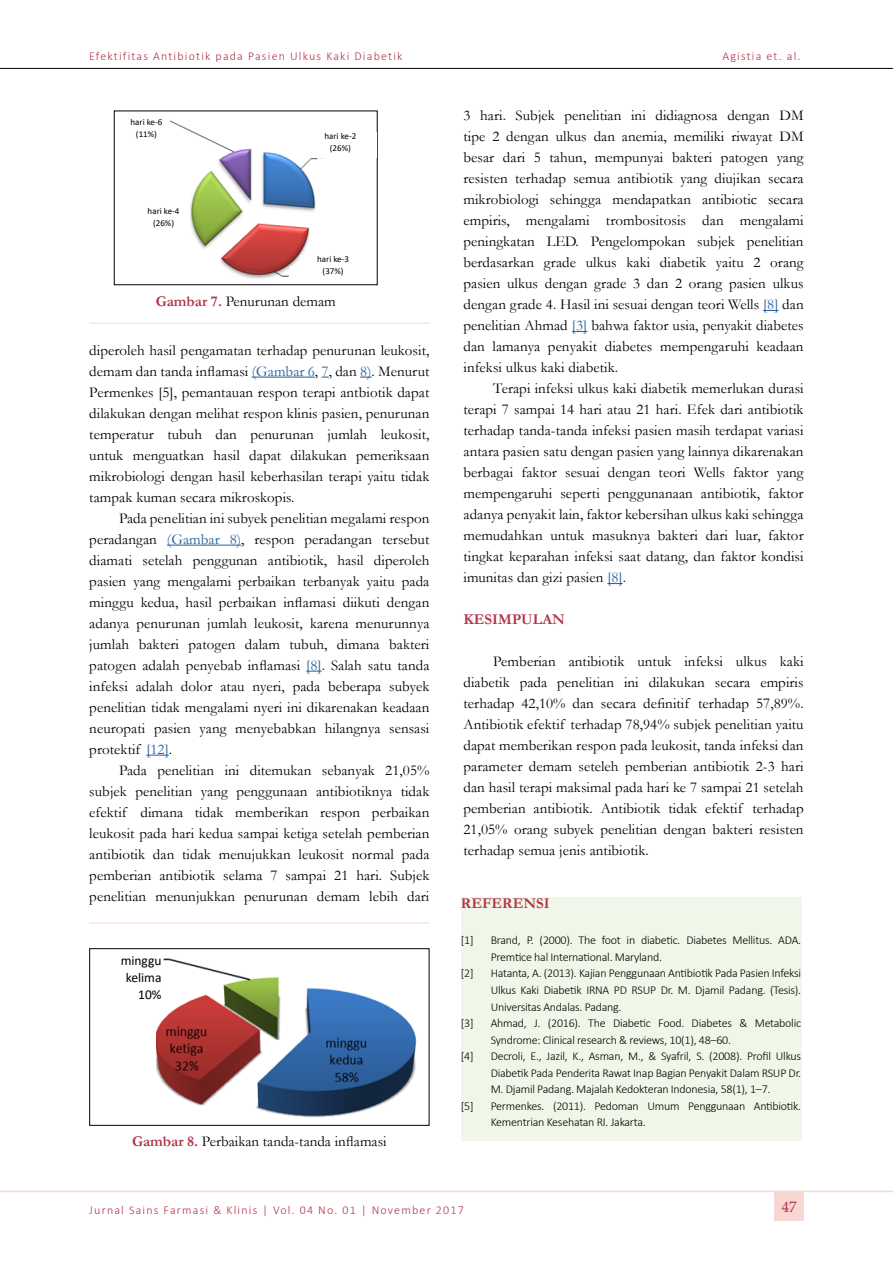
<style>
.page{position:relative;width:893px;height:1263px;background:#fff}
.page>*{position:absolute;margin:0;border:0;box-sizing:border-box;transform-origin:0 0}
.t1{font:15px/21px "Garamond";letter-spacing:.005em;color:#000;text-align:justify}
.t2{font:700 15px "Garamond";letter-spacing:.005em;color:#b23347}
.t3{font:15px "Book Antiqua";color:#b23347}
.t4{font:13.5px/17.1px "Calibri";color:#000;text-align:right}
.t5{font:300 12px/16.5px "Calibri";letter-spacing:-.02em;color:#000}
.t6{font:300 12px "Calibri";letter-spacing:.1em;color:#b23347}
.t7{font:9px/12px "Calibri";color:#000;text-align:center}
.s1{font-weight:700;color:#b23347}
.s2{color:#215e9e}
</style>
<div class="page">
<hr style="left:252px;top:377px;width:63px;height:1px;background:#215e9e">
<svg style="left:360px;top:377px;width:12px;height:1px"></svg>
<hr style="left:167px;top:545px;width:74px;height:1px;background:#215e9e">
<svg style="left:306px;top:671px;width:16px;height:1px"></svg>
<svg style="left:146px;top:755px;width:23px;height:1px"></svg>
<img style="left:170px;top:120px;width:154px;height:159px">
<div style="left:133px;top:207px;width:57px;height:37px;background:#fff"></div>
<div style="left:300px;top:132px;width:77px;height:25px;background:#fff"></div>
<div style="left:300px;top:255px;width:62px;height:26px;background:#fff"></div>
<div style="left:291px;top:266px;width:28px;height:15px;background:#fff"></div>
<hr style="left:89px;top:323px;width:340px;height:1px;background:#f8d6d2">
<hr style="left:89px;top:923px;width:340px;height:1px;background:#f8d6d2">
<img style="left:156px;top:958px;width:261px;height:159px">
<div style="left:89px;top:948px;width:340px;height:178px;border:1px solid #000"></div>
<div style="left:109px;top:955px;width:53px;height:54px;background:#fff"></div>
<svg style="left:763px;top:310px;width:15px;height:1px"></svg>
<svg style="left:572px;top:331px;width:15px;height:1px"></svg>
<svg style="left:607px;top:583px;width:16px;height:1px"></svg>
<div style="left:461px;top:897px;width:340px;height:244px;background:#f0f7e8"></div>
<hr style="left:0;top:68px;width:893px;height:1px;background:#000">
<hr style="left:0;top:1191px;width:893px;height:1px;background:#f8d6d2">
<div style="left:774px;top:1191px;width:30px;height:30px;background:#f8d6d2"></div>
<p class="t6" style="left:89px;top:49px;width:315px">Efektifitas Antibiotik pada Pasien Ulkus Kaki Diabetik</p>
<p class="t6" style="left:722px;top:49px;width:80px">Agistia et. al.</p>
<p class="t7" style="left:131px;top:116px;width:33px">hari ke-6 (11%)</p>
<p class="t7" style="left:148px;top:205px;width:33px">hari ke-4 (26%)</p>
<p class="t7" style="left:324px;top:129px;width:33px">hari ke-2 (26%)</p>
<p class="t7" style="left:317px;top:252px;width:33px">hari ke-3 (37%)</p>
<p class="t1" style="left:156px;top:290px;width:181px"><span class="s1">Gambar 7.</span> Penurunan demam</p>
<p class="t1" style="left:89px;top:339px;width:342px">diperoleh hasil pengamatan terhadap penurunan leukosit, demam dan tanda inflamasi <span class="s2">(Gambar 6</span>, <span class="s2">7</span>, dan <span class="s2">8)</span>. Menurut Permenkes [5], pemantauan respon terapi antbiotik dapat dilakukan dengan melihat respon klinis pasien, penurunan temperatur tubuh dan penurunan jumlah leukosit, untuk menguatkan hasil dapat dilakukan pemeriksaan mikrobiologi dengan hasil keberhasilan terapi yaitu tidak tampak kuman secara mikroskopis.</p>
<p class="t1" style="left:89px;top:507px;width:342px;text-indent:30px">Pada penelitian ini subyek penelitian megalami respon peradangan <span class="s2">(Gambar 8)</span>, respon peradangan tersebut diamati setelah penggunan antibiotik, hasil diperoleh pasien yang mengalami perbaikan terbanyak yaitu pada minggu kedua, hasil perbaikan inflamasi diikuti dengan adanya penurunan jumlah leukosit, karena menurunnya jumlah bakteri patogen dalam tubuh, dimana bakteri patogen adalah penyebab inflamasi <span class="s2">[8]</span>. Salah satu tanda infeksi adalah dolor atau nyeri, pada beberapa subyek penelitian tidak mengalami nyeri ini dikarenakan keadaan neuropati pasien yang menyebabkan hilangnya sensasi protektif <span class="s2">[12]</span>.</p>
<p class="t1" style="left:89px;top:759px;width:342px;text-indent:30px">Pada penelitian ini ditemukan sebanyak 21,05% subjek penelitian yang penggunaan antibiotiknya tidak efektif dimana tidak memberikan respon perbaikan leukosit pada hari kedua sampai ketiga setelah pemberian antibiotik dan tidak menujukkan leukosit normal pada pemberian antibiotik selama 7 sampai 21 hari. Subjek penelitian menunjukkan penurunan demam lebih dari</p>
<p class="t4" style="left:121px;top:951px;width:42px">minggu kelima<br>10%</p>
<p class="t1" style="left:132px;top:1130px;width:256px"><span class="s1">Gambar 8.</span> Perbaikan tanda-tanda inflamasi</p>
<p class="t1" style="left:463px;top:105px;width:342px">3 hari. Subjek penelitian ini didiagnosa dengan DM tipe 2 dengan ulkus dan anemia, memiliki riwayat DM besar dari 5 tahun, mempunyai bakteri patogen yang resisten terhadap semua antibiotik yang diujikan secara mikrobiologi sehingga mendapatkan antibiotic secara empiris, mengalami trombositosis dan mengalami peningkatan LED. Pengelompokan subjek penelitian berdasarkan grade ulkus kaki diabetik yaitu 2 orang pasien ulkus dengan grade 3 dan 2 orang pasien ulkus dengan grade 4. Hasil ini sesuai dengan teori Wells <span class="s2">[8]</span> dan penelitian Ahmad <span class="s2">[3]</span> bahwa faktor usia, penyakit diabetes dan lamanya penyakit diabetes mempengaruhi keadaan infeksi ulkus kaki diabetik.</p>
<p class="t1" style="left:463px;top:378px;width:342px;text-indent:30px">Terapi infeksi ulkus kaki diabetik memerlukan durasi terapi 7 sampai 14 hari atau 21 hari. Efek dari antibiotik terhadap tanda-tanda infeksi pasien masih terdapat variasi antara pasien satu dengan pasien yang lainnya dikarenakan berbagai faktor sesuai dengan teori Wells faktor yang mempengaruhi seperti penggunanaan antibiotik, faktor adanya penyakit lain, faktor kebersihan ulkus kaki sehingga memudahkan untuk masuknya bakteri dari luar, faktor tingkat keparahan infeksi saat datang, dan faktor kondisi imunitas dan gizi pasien <span class="s2">[8]</span>.</p>
<p class="t2" style="left:463px;top:609px;width:103px">KESIMPULAN</p>
<p class="t1" style="left:463px;top:651px;width:342px;text-indent:30px">Pemberian antibiotik untuk infeksi ulkus kaki diabetik pada penelitian ini dilakukan secara empiris terhadap 42,10% dan secara definitif terhadap 57,89%.<br>Antibiotik efektif terhadap 78,94% subjek penelitian yaitu dapat memberikan respon pada leukosit, tanda infeksi dan parameter demam seteleh pemberian antibiotik 2-3 hari dan hasil terapi maksimal pada hari ke 7 sampai 21 setelah pemberian antibiotik. Antibiotik tidak efektif terhadap 21,05% orang subyek penelitian dengan bakteri resisten terhadap semua jenis antibiotik.</p>
<p class="t2" style="left:461px;top:893px;width:90px">REFERENSI</p>
<p class="t5" style="left:461px;top:932px;width:14px">[1]</p>
<p class="t5" style="left:491px;top:932px;width:312px">Brand, P. (2000). The foot in diabetic. Diabetes Mellitus. ADA.<br>Premtice hal International. Maryland.</p>
<p class="t5" style="left:461px;top:965px;width:14px">[2]</p>
<p class="t5" style="left:491px;top:965px;width:312px;text-align:justify">Hatanta, A. (2013). Kajian Penggunaan Antibiotik Pada Pasien Infeksi Ulkus Kaki Diabetik IRNA PD RSUP Dr. M. Djamil Padang. (Tesis).<br>Universitas Andalas. Padang.</p>
<p class="t5" style="left:461px;top:1015px;width:14px">[3]</p>
<p class="t5" style="left:491px;top:1015px;width:312px">Ahmad, J. (2016). The Diabetic Food. Diabetes &amp; Metabolic<br>Syndrome: Clinical research &amp; reviews, 10(1), 48–60.</p>
<p class="t5" style="left:461px;top:1048px;width:14px">[4]</p>
<p class="t5" style="left:491px;top:1048px;width:312px;text-align:justify">Decroli, E., Jazil, K., Asman, M., &amp; Syafril, S. (2008). Profil Ulkus Diabetik Pada Penderita Rawat Inap Bagian Penyakit Dalam RSUP Dr.<br>M. Djamil Padang. Majalah Kedokteran Indonesia, 58(1), 1–7.</p>
<p class="t5" style="left:461px;top:1097px;width:14px">[5]</p>
<p class="t5" style="left:491px;top:1097px;width:312px">Permenkes. (2011). Pedoman Umum Penggunaan Antibiotik.<br>Kementrian Kesehatan RI. Jakarta.</p>
<p class="t6" style="left:89px;top:1202px;width:376px">Jurnal Sains Farmasi &amp; Klinis | Vol. 04 No. 01 | November 2017</p>
<p class="t3" style="left:782px;top:1196px;width:16px">47</p>
</div>
